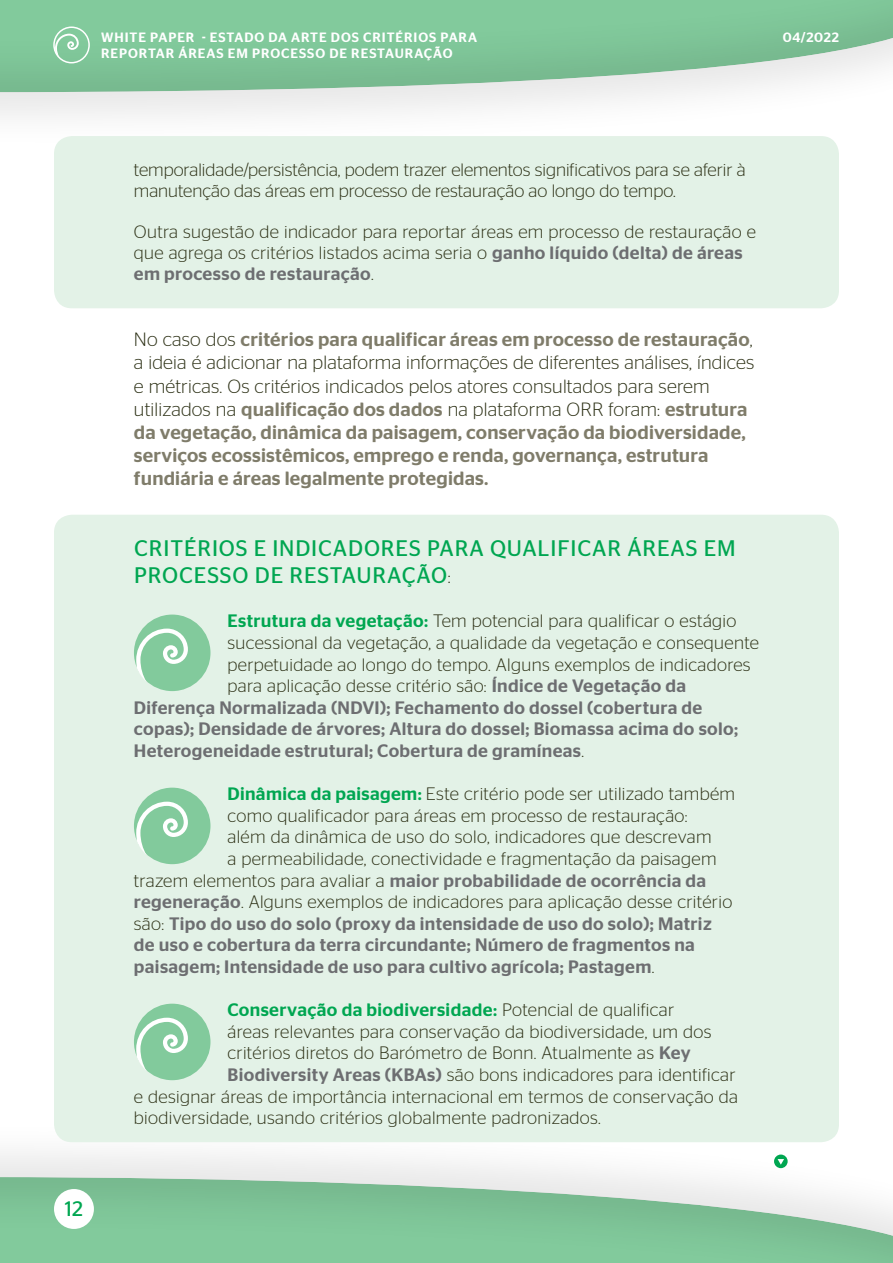
<style>
.page{position:relative;width:893px;height:1263px;background:#fff}
.page>*{position:absolute;margin:0;border:0;box-sizing:border-box;transform-origin:0 0}
.t1{font:22.5px/27px "Stag Sans";letter-spacing:.04em;color:#00a651}
.t2{font:21px "Stag Sans";color:#00a651}
.t3{font:500 19.2px/23.1px "Stag Sans";letter-spacing:.01em;color:#7f7c6a}
.t4{font:300 18px/20.9px "Stag Sans";letter-spacing:.02em;color:#2d3116}
.t5{font:500 18px "Stag Sans";letter-spacing:.02em;color:#6d6e71}
.t6{font:300 18px/20.9px "Stag Sans";color:#2d3116}
.t7{font:500 18px "Stag Sans";letter-spacing:.02em;color:#00a651}
.t8{font:500 13.5px/16.2px "Stag Sans";letter-spacing:.07em;color:#fff}
.s1{font-weight:500;color:#6d6e71}
.s2{font-weight:300;color:#2d3116}
.s3{font-weight:300;font-size:19.2px;color:#2d3116}
.s4{font-weight:500;color:#00a651}
</style>
<div class="page">
<div style="left:0;top:1117px;width:893px;height:146px;background:#000;opacity:.1"></div>
<div style="left:0;top:1177px;width:893px;height:86px;background:#000;opacity:.1"></div>
<div style="left:54px;top:1189px;width:40px;height:40px;background:#fff;border-radius:50%"></div>
<div style="left:0;top:0;width:893px;height:151px;background:#000;opacity:.1"></div>
<div style="left:0;top:0;width:893px;height:92px;background:#000;opacity:.1"></div>
<div style="left:53px;top:26px;width:37px;height:37px;border:2px solid #fff;border-radius:50%"></div>
<svg style="left:55px;top:34px;width:24px;height:24px"></svg>
<div style="left:54px;top:515px;width:785px;height:627px;background:#e3f2e7;border-radius:18px"></div>
<div style="left:54px;top:136px;width:785px;height:172px;background:#e3f2e7;border-radius:18px"></div>
<div style="left:774px;top:1154px;width:14px;height:14px;background:#00a651;border-radius:50%"></div>
<svg style="left:778px;top:1159px;width:6px;height:6px"></svg>
<div style="left:134px;top:614px;width:76px;height:77px;background:#82ca9c;border-radius:50%"></div>
<svg style="left:136px;top:629px;width:52px;height:53px"></svg>
<div style="left:134px;top:788px;width:76px;height:76px;background:#82ca9c;border-radius:50%"></div>
<svg style="left:136px;top:802px;width:52px;height:53px"></svg>
<div style="left:134px;top:1004px;width:76px;height:76px;background:#82ca9c;border-radius:50%"></div>
<svg style="left:136px;top:1018px;width:52px;height:53px"></svg>
<p class="t8" style="left:101px;top:29px;width:377px">WHITE PAPER - ESTADO DA ARTE DOS CRITÉRIOS PARA<br>REPORTAR ÁREAS EM PROCESSO DE RESTAURAÇÃO</p>
<p class="t8" style="left:783px;top:29px;width:58px">04/2022</p>
<p class="t2" style="left:65px;top:1197px;width:20px">12</p>
<p class="t6" style="left:134px;top:159px;width:613px">temporalidade/persistência, podem trazer elementos significativos para se aferir à manutenção das áreas em processo de restauração ao longo do tempo.</p>
<p class="t4" style="left:134px;top:221px;width:624px">Outra sugestão de indicador para reportar áreas em processo de restauração e que agrega os critérios listados acima seria o <span class="s1">ganho líquido (delta) de áreas em processo de restauração</span>.</p>
<p class="t3" style="left:134px;top:328px;width:622px"><span class="s2">No caso dos</span> critérios para qualificar áreas em processo de restauração<span class="s2">, a ideia é adicionar na plataforma informações de diferentes análises, índices e métricas. Os critérios indicados pelos atores consultados para serem utilizados na</span> qualificação dos dados <span class="s2">na plataforma ORR foram:</span> estrutura da vegetação, dinâmica da paisagem, conservação da biodiversidade, serviços ecossistêmicos, emprego e renda, governança, estrutura fundiária e áreas legalmente protegidas.</p>
<p class="t1" style="left:134px;top:534px;width:603px">CRITÉRIOS E INDICADORES PARA QUALIFICAR ÁREAS EM<br>PROCESSO DE RESTAURAÇÃO<span class="s3">:</span></p>
<p class="t4" style="left:227px;top:610px;width:510px"><span class="s4">Estrutura da vegetação:</span> Tem potencial para qualificar o estágio</p>
<p class="t4" style="left:227px;top:632px;width:533px">sucessional da vegetação, a qualidade da vegetação e consequente</p>
<p class="t4" style="left:227px;top:654px;width:525px">perpetuidade ao longo do tempo. Alguns exemplos de indicadores</p>
<p class="t4" style="left:227px;top:675px;width:460px">para aplicação desse critério são: <span class="s1">Índice de Vegetação da</span></p>
<p class="t5" style="left:134px;top:697px;width:570px">Diferença Normalizada (NDVI); Fechamento do dossel (cobertura de</p>
<p class="t5" style="left:134px;top:719px;width:606px">copas); Densidade de árvores; Altura do dossel; Biomassa acima do solo;</p>
<p class="t5" style="left:134px;top:740px;width:452px">Heterogeneidade estrutural; Cobertura de gramíneas<span class="s2">.</span></p>
<p class="t4" style="left:227px;top:783px;width:509px"><span class="s4">Dinâmica da paisagem:</span> Este critério pode ser utilizado também</p>
<p class="t4" style="left:227px;top:805px;width:462px">como qualificador para áreas em processo de restauração:</p>
<p class="t4" style="left:227px;top:826px;width:486px">além da dinâmica de uso do solo, indicadores que descrevam</p>
<p class="t4" style="left:227px;top:848px;width:490px">a permeabilidade, conectividade e fragmentação da paisagem</p>
<p class="t5" style="left:134px;top:870px;width:574px"><span class="s2">trazem elementos para avaliar a</span> maior probabilidade de ocorrência da</p>
<p class="t4" style="left:134px;top:891px;width:600px"><span class="s1">regeneração</span>. Alguns exemplos de indicadores para aplicação desse critério</p>
<p class="t5" style="left:134px;top:913px;width:579px"><span class="s2">são:</span> Tipo do uso do solo (proxy da intensidade de uso do solo); Matriz</p>
<p class="t5" style="left:134px;top:935px;width:562px">de uso e cobertura da terra circundante; Número de fragmentos na</p>
<p class="t5" style="left:134px;top:956px;width:522px">paisagem; Intensidade de uso para cultivo agrícola; Pastagem<span class="s2">.</span></p>
<p class="t7" style="left:227px;top:999px;width:448px">Conservação da biodiversidade: <span class="s2">Potencial de qualificar</span></p>
<p class="t4" style="left:227px;top:1021px;width:485px">áreas relevantes para conservação da biodiversidade, um dos</p>
<p class="t4" style="left:227px;top:1042px;width:465px">critérios diretos do Barómetro de Bonn. Atualmente as <span class="s1">Key</span></p>
<p class="t4" style="left:227px;top:1064px;width:510px"><span class="s1">Biodiversity Areas (KBAs)</span> são bons indicadores para identificar</p>
<p class="t4" style="left:134px;top:1086px;width:606px">e designar áreas de importância internacional em termos de conservação da</p>
<p class="t4" style="left:134px;top:1107px;width:468px">biodiversidade, usando critérios globalmente padronizados.</p>
</div>
